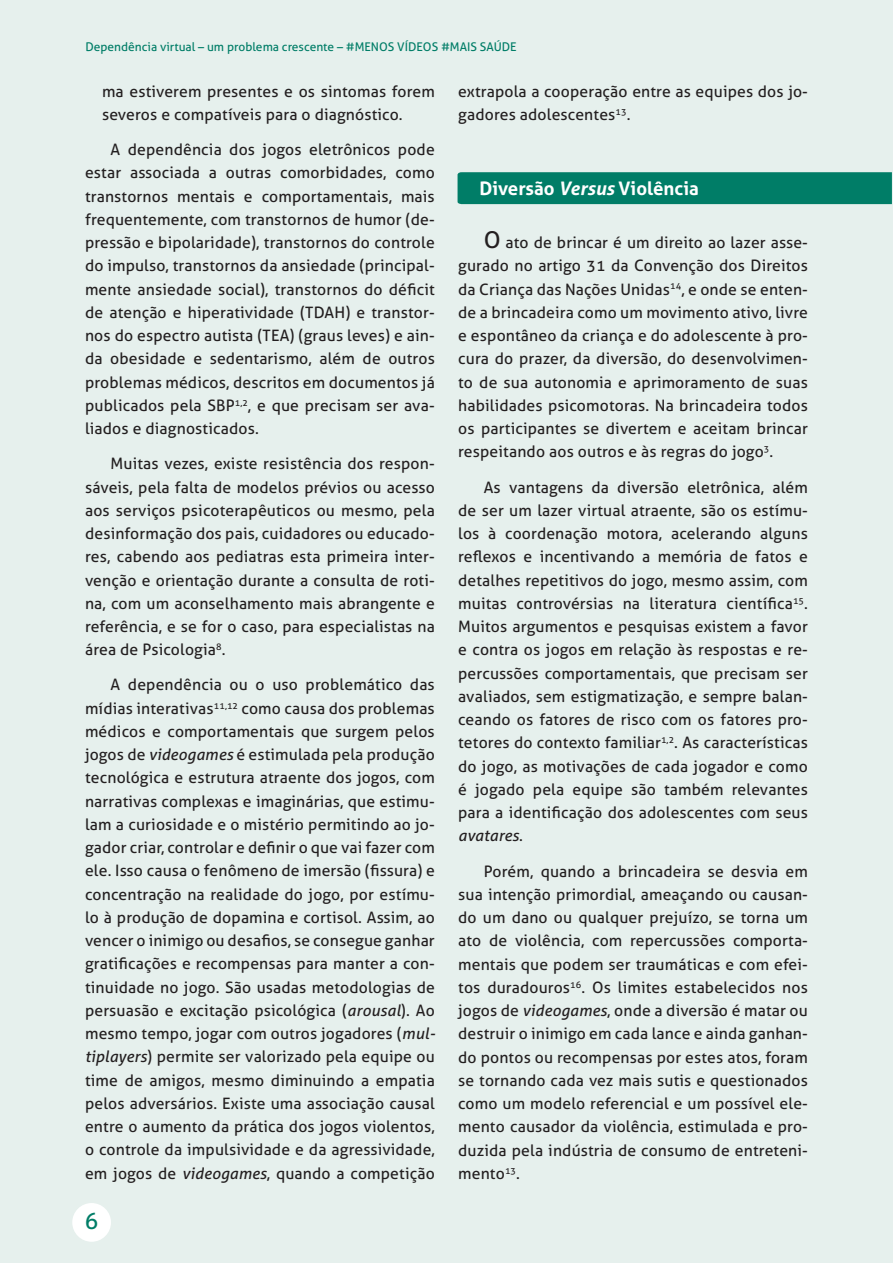
<style>
.page{position:relative;width:893px;height:1263px;background:#e6f0ed}
.page>*{position:absolute;margin:0;border:0;box-sizing:border-box;transform-origin:0 0}
.t1{font:22.5px "Aller";color:#007d67}
.t2{font:700 18.6px "Aller";color:#fff}
.t3{font:15.75px/23.2px "Aller";letter-spacing:.01em;color:#231f20;text-align:justify}
.t4{font:12px "Aller";color:#007d67}
.s1{font-style:italic}
.s2{font-size:23.25px}
</style>
<div class="page">
<div style="left:72px;top:1203px;width:39px;height:39px;background:#fff;border-radius:50%"></div>
<div style="left:458px;top:172px;width:434px;height:32px;background:#007d67"></div>
<p class="t4" style="left:85px;top:39px;width:433px">Dependência virtual – um problema crescente – #MENOS VÍDEOS #MAIS SAÚDE</p>
<p class="t3" style="left:102px;top:79px;width:334px">ma estiverem presentes e os sintomas forem severos e compatíveis para o diagnóstico.</p>
<p class="t3" style="left:85px;top:138px;width:351px;text-indent:26px">A dependência dos jogos eletrônicos pode estar associada a outras comorbidades, como transtornos mentais e comportamentais, mais frequentemente, com transtornos de humor (de&shy;pressão e bipolaridade), transtornos do controle do impulso, transtornos da ansiedade (principal&shy;mente ansiedade social), transtornos do déficit de atenção e hiperatividade (TDAH) e transtor&shy;nos do espectro autista (TEA) (graus leves) e ain&shy;da obesidade e sedentarismo, além de outros problemas médicos, descritos em documentos já publicados pela SBP<sup>1,2</sup>, e que precisam ser ava&shy;liados e diagnosticados.</p>
<p class="t3" style="left:85px;top:452px;width:351px;text-indent:26px">Muitas vezes, existe resistência dos respon&shy;sáveis, pela falta de modelos prévios ou acesso aos serviços psicoterapêuticos ou mesmo, pela desinformação dos pais, cuidadores ou educado&shy;res, cabendo aos pediatras esta primeira inter&shy;venção e orientação durante a consulta de roti&shy;na, com um aconselhamento mais abrangente e referência, e se for o caso, para especialistas na área de Psicologia<sup>8</sup>.</p>
<p class="t3" style="left:85px;top:673px;width:352px;text-indent:26px">A dependência ou o uso problemático das mídias interativas<sup>11,12</sup> como causa dos problemas médicos e comportamentais que surgem pelos jogos de <span class="s1">videogames</span> é estimulada pela produção tecnológica e estrutura atraente dos jogos, com narrativas complexas e imaginárias, que estimu&shy;lam a curiosidade e o mistério permitindo ao jo&shy;gador criar, controlar e definir o que vai fazer com ele. Isso causa o fenômeno de imersão (fissura) e concentração na realidade do jogo, por estímu&shy;lo à produção de dopamina e cortisol. Assim, ao vencer o inimigo ou desafios, se consegue ganhar gratificações e recompensas para manter a con&shy;tinuidade no jogo. São usadas metodologias de persuasão e excitação psicológica (<span class="s1">arousal</span>). Ao mesmo tempo, jogar com outros jogadores (<span class="s1">mul&shy;tiplayers</span>) permite ser valorizado pela equipe ou time de amigos, mesmo diminuindo a empatia pelos adversários. Existe uma associação causal entre o aumento da prática dos jogos violentos, o controle da impulsividade e da agressividade, em jogos de <span class="s1">videogames</span>, quando a competição</p>
<h1 class="t1" style="left:85px;top:1207px;width:15px">6</h1>
<p class="t3" style="left:458px;top:79px;width:351px">extrapola a cooperação entre as equipes dos jo&shy;gadores adolescentes<sup>13</sup>.</p>
<p class="t2" style="left:479px;top:177px;width:221px">Diversão <span class="s1">Versus</span> Violência</p>
<p class="t3" style="left:458px;top:231px;width:351px;text-indent:26px"><span class="s2">O</span> ato de brincar é um direito ao lazer asse&shy;gurado no artigo 31 da Convenção dos Direitos da Criança das Nações Unidas<sup>14</sup>, e onde se enten&shy;de a brincadeira como um movimento ativo, livre e espontâneo da criança e do adolescente à pro&shy;cura do prazer, da diversão, do desenvolvimen&shy;to de sua autonomia e aprimoramento de suas habilidades psicomotoras. Na brincadeira todos os participantes se divertem e aceitam brincar respeitando aos outros e às regras do jogo<sup>3</sup>.</p>
<p class="t3" style="left:458px;top:475px;width:351px;text-indent:26px">As vantagens da diversão eletrônica, além de ser um lazer virtual atraente, são os estímu&shy;los à coordenação motora, acelerando alguns reflexos e incentivando a memória de fatos e detalhes repetitivos do jogo, mesmo assim, com muitas controvérsias na literatura científica<sup>15</sup>.<br>Muitos argumentos e pesquisas existem a favor e contra os jogos em relação às respostas e re&shy;percussões comportamentais, que precisam ser avaliados, sem estigmatização, e sempre balan&shy;ceando os fatores de risco com os fatores pro&shy;tetores do contexto familiar<sup>1,2</sup>. As características do jogo, as motivações de cada jogador e como é jogado pela equipe são também relevantes para a identificação dos adolescentes com seus <span class="s1">avatares</span>.</p>
<p class="t3" style="left:458px;top:859px;width:351px;text-indent:26px">Porém, quando a brincadeira se desvia em sua intenção primordial, ameaçando ou causan&shy;do um dano ou qualquer prejuízo, se torna um ato de violência, com repercussões comporta&shy;mentais que podem ser traumáticas e com efei&shy;tos duradouros<sup>16</sup>. Os limites estabelecidos nos jogos de <span class="s1">videogames</span>, onde a diversão é matar ou destruir o inimigo em cada lance e ainda ganhan&shy;do pontos ou recompensas por estes atos, foram se tornando cada vez mais sutis e questionados como um modelo referencial e um possível ele&shy;mento causador da violência, estimulada e pro&shy;duzida pela indústria de consumo de entreteni&shy;mento<sup>13</sup>.</p>
</div>
